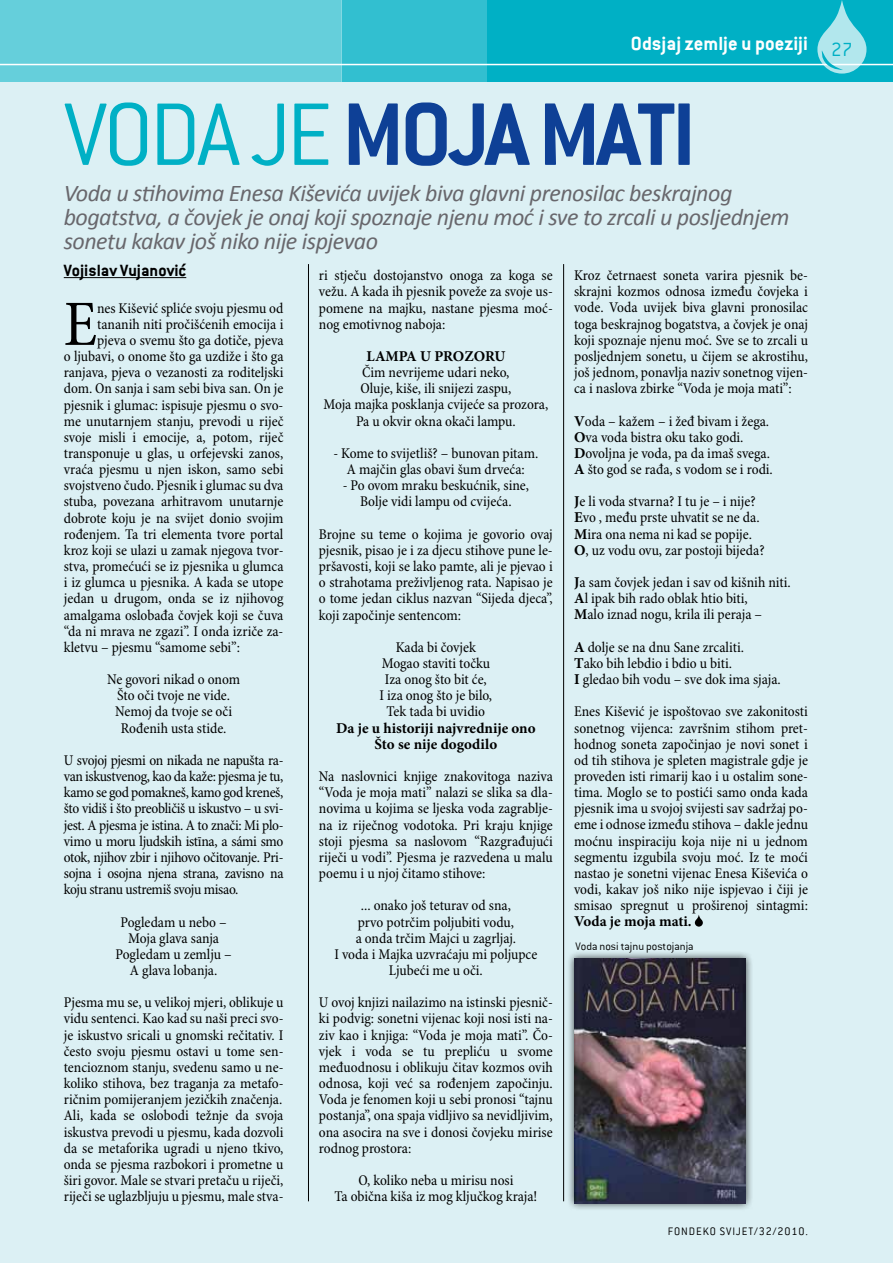
<style>
.page{position:relative;width:893px;height:1263px;background:#fff}
.page>*{position:absolute;margin:0;border:0;box-sizing:border-box;transform-origin:0 0}
.t1{font:700 97.5px "Conduit ITC";letter-spacing:-.04em;color:#0e4096}
.t2{font:condensed 65.4px "Minion Pro";color:#000}
.t3{font:italic 24px/24px "Calibri";letter-spacing:-.02em;color:#68676c}
.t4{font:700 21px "Conduit ITC";color:#fff}
.t5{font:300 21px "Conduit ITC";color:#00b0c5}
.t6{font:700 18px "Conduit ITC";color:#000}
.t7{font:condensed 15px/16.2px "Minion Pro";color:#000;text-align:center}
.t8{font:700 15px/16.2px "Minion Pro";color:#000;text-align:center}
.t9{font:300 12px "Conduit ITC";color:#000}
.t10{font:300 12px "Conduit ITC";letter-spacing:.075em;color:#000}
.s1{font-weight:300;color:#00b0c5}
.s2{font-weight:700;font-stretch:normal}
</style>
<div class="page">
<div style="left:0;top:70px;width:893px;height:1193px;background:#dcf0f4"></div>
<div style="left:0;top:0;width:893px;height:81px;background:#00b0c5"></div>
<div style="left:0;top:0;width:341px;height:81px;background:#65cfdb"></div>
<div style="left:341px;top:0;width:146px;height:81px;background:#32bfd0"></div>
<hr style="left:0;top:64px;width:893px;height:1px;background:#fff">
<svg style="left:817px;top:0;width:49px;height:74px"></svg>
<div style="left:566px;top:951px;width:188px;height:260px;background:#000;opacity:.75"></div>
<img style="left:574px;top:959px;width:172px;height:244px">
<hr style="left:64px;top:277px;width:122px;height:1px;background:#000">
<svg style="left:695px;top:915px;width:8px;height:12px"></svg>
<hr style="left:563px;top:264px;width:1px;height:937px;background:#000">
<hr style="left:308px;top:264px;width:1px;height:937px;background:#000">
<h3 class="t4" style="left:631px;top:31px;width:178px">Odsjaj zemlje u poeziji</h3>
<h1 class="t1" style="left:64px;top:77px;width:634px"><span class="s1">VODA JE</span> MOJA MATI</h1>
<h3 class="t3" style="left:64px;top:180px;width:727px">Voda u stihovima Enesa Kiševića uvijek biva glavni prenosilac beskrajnog bogatstva, a čovjek je onaj koji spoznaje njenu moć i sve to zrcali u posljednjem sonetu kakav još niko nije ispjevao</h3>
<p class="t7" style="left:319px;top:268px;width:235px;text-align:justify">ri stječu dostojanstvo onoga za koga se vežu. A kada ih pjesnik poveže za svoje us&shy;pomene na majku, nastane pjesma moć&shy;nog emotivnog naboja:</p>
<p class="t8" style="left:366px;top:348px;width:140px">LAMPA U PROZORU</p>
<p class="t7" style="left:323px;top:365px;width:226px">Čim nevrijeme udari neko,<br>Oluje, kiše, ili snijezi zaspu,<br>Moja majka posklanja cvijeće sa prozora,<br>Pa u okvir okna okači lampu.</p>
<p class="t7" style="left:333px;top:446px;width:206px">- Kome to svijetliš? – bunovan pitam.<br>A majčin glas obavi šum drveća:</p>
<p class="t7" style="left:343px;top:478px;width:188px">- Po ovom mraku beskućnik, sine,<br>Bolje vidi lampu od cvijeća.</p>
<p class="t7" style="left:319px;top:526px;width:235px;text-align:justify">Brojne su teme o kojima je govorio ovaj pjesnik, pisao je i za djecu stihove pune le&shy;pršavosti, koji se lako pamte, ali je pjevao i o strahotama preživljenog rata. Napisao je o tome jedan ciklus nazvan “Sijeda djeca”, koji započinje sentencom:</p>
<p class="t7" style="left:380px;top:639px;width:114px">Kada bi čovjek<br>Mogao staviti točku<br>Iza onog što bit će,<br>I iza onog što je bilo,<br>Tek tada bi uvidio</p>
<p class="t8" style="left:336px;top:719px;width:201px">Da je u historiji najvrednije ono<br>Što se nije dogodilo</p>
<p class="t7" style="left:319px;top:769px;width:235px;text-align:justify">Na naslovnici knjige znakovitoga naziva “Voda je moja mati” nalazi se slika sa dla&shy;novima u kojima se ljeska voda zagrablje&shy;na iz riječnog vodotoka. Pri kraju knjige stoji pjesma sa naslovom “Razgrađujući riječi u vodi”. Pjesma je razvedena u malu poemu i u njoj čitamo stihove:</p>
<p class="t7" style="left:334px;top:898px;width:204px">... onako još teturav od sna,<br>prvo potrčim poljubiti vodu,<br>a onda trčim Majci u zagrljaj.<br>I voda i Majka uzvraćaju mi poljupce<br>Ljubeći me u oči.</p>
<p class="t7" style="left:319px;top:995px;width:235px;text-align:justify">U ovoj knjizi nailazimo na istinski pjesnič&shy;ki podvig: sonetni vijenac koji nosi isti na&shy;ziv kao i knjiga: “Voda je moja mati”. Čo&shy;vjek i voda se tu prepliću u svome međuodnosu i oblikuju čitav kozmos ovih odnosa, koji već sa rođenjem započinju.<br>Voda je fenomen koji u sebi pronosi “tajnu postanja”, ona spaja vidljivo sa nevidljivim, ona asocira na sve i donosi čovjeku mirise rodnog prostora:</p>
<p class="t7" style="left:335px;top:1173px;width:204px">O, koliko neba u mirisu nosi<br>Ta obična kiša iz mog ključkog kraja!</p>
<p class="t6" style="left:64px;top:259px;width:124px">Vojislav Vujanović</p>
<h2 class="t2" style="left:64px;top:285px;width:35px">E</h2>
<p class="t7" style="left:97px;top:300px;width:188px">nes Kišević spliće svoju pjesmu od</p>
<p class="t7" style="left:574px;top:268px;width:235px;text-align:justify">Kroz četrnaest soneta varira pjesnik be&shy;skrajni kozmos odnosa između čovjeka i vode. Voda uvijek biva glavni pronosilac toga beskrajnog bogatstva, a čovjek je onaj koji spoznaje njenu moć. Sve se to zrcali u posljednjem sonetu, u čijem se akrostihu, još jednom, ponavlja naziv sonetnog vijen&shy;ca i naslova zbirke “Voda je moja mati”:</p>
<p class="t7" style="left:574px;top:413px;width:200px;text-align:left"><span class="s2">V</span>oda – kažem – i žeđ bivam i žega.<br><span class="s2">O</span>va voda bistra oku tako godi.<br><span class="s2">D</span>ovoljna je voda, pa da imaš svega.<br><span class="s2">A</span> što god se rađa, s vodom se i rodi.</p>
<p class="t7" style="left:574px;top:494px;width:192px;text-align:left"><span class="s2">J</span>e li voda stvarna? I tu je – i nije?<br><span class="s2">E</span>vo , među prste uhvatit se ne da.<br><span class="s2">M</span>ira ona nema ni kad se popije.<br><span class="s2">O</span>, uz vodu ovu, zar postoji bijeda?</p>
<p class="t7" style="left:574px;top:575px;width:218px;text-align:left"><span class="s2">J</span>a sam čovjek jedan i sav od kišnih niti.<br><span class="s2">A</span>l ipak bih rado oblak htio biti,<br><span class="s2">M</span>alo iznad nogu, krila ili peraja –</p>
<p class="t7" style="left:574px;top:639px;width:208px;text-align:left"><span class="s2">A</span> dolje se na dnu Sane zrcaliti.<br><span class="s2">T</span>ako bih lebdio i bdio u biti.<br><span class="s2">I</span> gledao bih vodu – sve dok ima sjaja.</p>
<p class="t7" style="left:574px;top:704px;width:235px;text-align:justify">Enes Kišević je ispoštovao sve zakonitosti sonetnog vijenca: završnim stihom pret&shy;hodnog soneta započinjao je novi sonet i od tih stihova je spleten magistrale gdje je proveden isti rimarij kao i u ostalim sone&shy;tima. Moglo se to postići samo onda kada pjesnik ima u svojoj svijesti sav sadržaj po&shy;eme i odnose između stihova – dakle jednu moćnu inspiraciju koja nije ni u jednom segmentu izgubila svoju moć. Iz te moći nastao je sonetni vijenac Enesa Kiševića o vodi, kakav još niko nije ispjevao i čiji je smisao spregnut u proširenoj sintagmi:</p>
<p class="t8" style="left:574px;top:913px;width:119px">Voda je moja mati.</p>
<p class="t9" style="left:575px;top:940px;width:120px">Voda nosi tajnu postojanja</p>
<p class="t7" style="left:97px;top:316px;width:188px">tananih niti pročišćenih emocija i</p>
<p class="t7" style="left:97px;top:333px;width:188px">pjeva o svemu što ga dotiče, pjeva</p>
<p class="t7" style="left:64px;top:349px;width:221px">o ljubavi, o onome što ga uzdiže i što ga</p>
<p class="t7" style="left:64px;top:365px;width:221px">ranjava, pjeva o vezanosti za roditeljski</p>
<p class="t7" style="left:64px;top:381px;width:221px">dom. On sanja i sam sebi biva san. On je</p>
<p class="t7" style="left:64px;top:397px;width:221px">pjesnik i glumac: ispisuje pjesmu o svo-</p>
<p class="t7" style="left:64px;top:413px;width:221px">me unutarnjem stanju, prevodi u riječ</p>
<p class="t7" style="left:64px;top:429px;width:221px">svoje misli i emocije, a, potom, riječ</p>
<p class="t7" style="left:64px;top:446px;width:221px">transponuje u glas, u orfejevski zanos,</p>
<p class="t7" style="left:64px;top:462px;width:221px">vraća pjesmu u njen iskon, samo sebi</p>
<p class="t7" style="left:64px;top:478px;width:221px">svojstveno čudo. Pjesnik i glumac su dva</p>
<p class="t7" style="left:64px;top:494px;width:221px">stuba, povezana arhitravom unutarnje</p>
<p class="t7" style="left:64px;top:510px;width:221px">dobrote koju je na svijet donio svojim</p>
<p class="t7" style="left:64px;top:526px;width:221px">rođenjem. Ta tri elementa tvore portal</p>
<p class="t7" style="left:64px;top:543px;width:221px">kroz koji se ulazi u zamak njegova tvor-</p>
<p class="t7" style="left:64px;top:559px;width:221px">stva, promećući se iz pjesnika u glumca</p>
<p class="t7" style="left:64px;top:575px;width:221px">i iz glumca u pjesnika. A kada se utope</p>
<p class="t7" style="left:64px;top:591px;width:221px">jedan u drugom, onda se iz njihovog</p>
<p class="t7" style="left:64px;top:607px;width:221px">amalgama oslobađa čovjek koji se čuva</p>
<p class="t7" style="left:64px;top:623px;width:221px">“da ni mrava ne zgazi”. I onda izriče za-</p>
<p class="t7" style="left:64px;top:639px;width:178px">kletvu – pjesmu “samome sebi”:</p>
<p class="t7" style="left:107px;top:672px;width:134px">Ne govori nikad o onom<br>Što oči tvoje ne vide.<br>Nemoj da tvoje se oči<br>Rođenih usta stide.</p>
<p class="t7" style="left:64px;top:753px;width:221px;text-align:justify">U svojoj pjesmi on nikada ne napušta ra&shy;van iskustvenog, kao da kaže: pjesma je tu, kamo se god pomakneš, kamo god kreneš, što vidiš i što preobličiš u iskustvo – u svi&shy;jest. A pjesma je istina. A to znači: Mi plo&shy;vimo u moru ljudskih istīna, a sámi smo otok, njihov zbir i njihovo očitovanje. Pri&shy;sojna i osojna njena strana, zavisno na koju stranu ustremiš svoju misao.</p>
<p class="t7" style="left:116px;top:914px;width:118px">Pogledam u nebo –<br>Moja glava sanja<br>Pogledam u zemlju –<br>A glava lobanja.</p>
<p class="t7" style="left:64px;top:995px;width:221px;text-align:justify">Pjesma mu se, u velikoj mjeri, oblikuje u vidu sentenci. Kao kad su naši preci svo&shy;je iskustvo sricali u gnomski rečitativ. I često svoju pjesmu ostavi u tome sen&shy;tencioznom stanju, svedenu samo u ne&shy;koliko stihova, bez traganja za metafo&shy;ričnim pomijeranjem jezičkih značenja.<br>Ali, kada se oslobodi težnje da svoja iskustva prevodi u pjesmu, kada dozvoli da se metaforika ugradi u njeno tkivo, onda se pjesma razbokori i prometne u širi govor. Male se stvari pretaču u riječi, riječi se uglazbljuju u pjesmu, male stva-</p>
<p class="t10" style="left:668px;top:1224px;width:142px">FONDEKO SVIJET/32/2010.</p>
<h3 class="t5" style="left:831px;top:38px;width:23px">27</h3>
</div>
